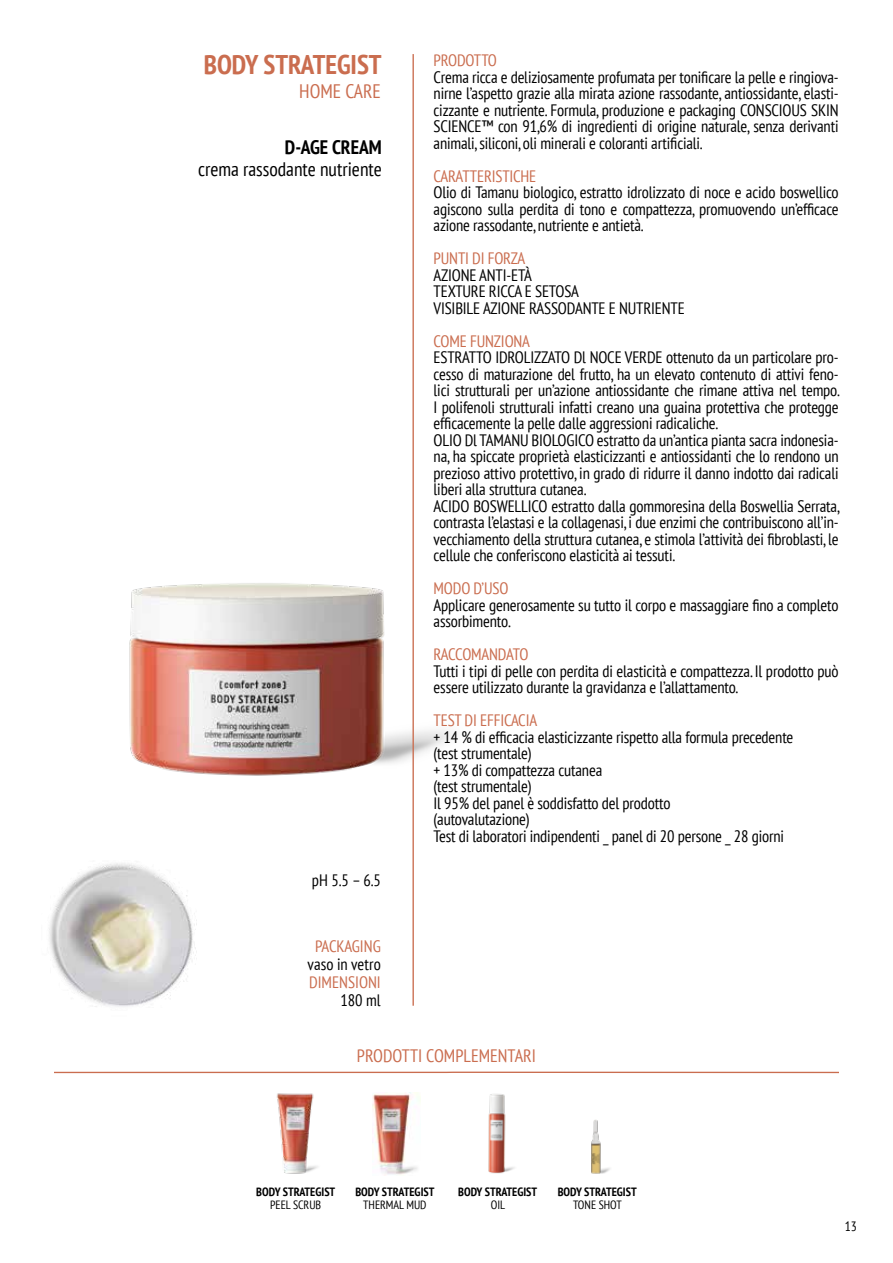
<style>
.page{position:relative;width:893px;height:1263px;background:#fff}
.page>*{position:absolute;margin:0;border:0;box-sizing:border-box;transform-origin:0 0}
.t1{font:700 condensed 27px "PT Sans";color:#ca6d4f}
.t2{font:condensed 19.5px "PT Sans";color:#000}
.t3{font:700 condensed 19.5px "PT Sans";color:#000}
.t4{font:condensed 19.5px "PT Sans";color:#ca6d4f}
.t5{font:condensed 18px "PT Sans";color:#ca6d4f}
.t6{font:condensed 16.5px/16.5px "PT Sans";letter-spacing:-.01em;color:#000}
.t7{font:condensed 16.5px "PT Sans";letter-spacing:-.01em;color:#ca6d4f}
.t8{font:condensed 16.5px "PT Sans";letter-spacing:-.03em;color:#ca6d4f}
.t9{font:condensed 13.5px "PT Sans";color:#000}
.t10{font:700 condensed 12px "PT Sans";color:#000}
.t11{font:condensed 12px "PT Sans";color:#000}
</style>
<div class="page">
<img style="left:129px;top:583px;width:322px;height:193px">
<hr style="left:412px;top:54px;width:2px;height:952px;background:#ca6d4f">
<svg style="left:54px;top:1071px;width:785px;height:3px"></svg>
<img style="left:49px;top:863px;width:148px;height:144px">
<img style="left:276px;top:1093px;width:42px;height:81px">
<img style="left:487px;top:1072px;width:33px;height:102px">
<img style="left:591px;top:1119px;width:19px;height:55px">
<img style="left:372px;top:1093px;width:48px;height:82px">
<h1 class="t1" style="left:204px;top:47px;width:179px">BODY STRATEGIST</h1>
<p class="t4" style="left:299px;top:79px;width:83px">HOME CARE</p>
<p class="t3" style="left:285px;top:134px;width:98px">D-AGE CREAM</p>
<p class="t2" style="left:198px;top:157px;width:185px">crema rassodante nutriente</p>
<p class="t6" style="left:312px;top:872px;width:70px">pH 5.5 – 6.5</p>
<p class="t7" style="left:315px;top:936px;width:67px">PACKAGING</p>
<p class="t6" style="left:308px;top:956px;width:75px">vaso in vetro</p>
<p class="t7" style="left:309px;top:972px;width:73px">DIMENSIONI</p>
<p class="t6" style="left:340px;top:992px;width:42px">180 ml</p>
<p class="t7" style="left:434px;top:50px;width:65px">PRODOTTO</p>
<p class="t6" style="left:434px;top:68px;width:407px;text-align:justify">Crema ricca e deliziosamente profumata per tonificare la pelle e ringiova&shy;nirne l’aspetto grazie alla mirata azione rassodante, antiossidante, elasti&shy;cizzante e nutriente. Formula, produzione e packaging CONSCIOUS SKIN SCIENCE™ con 91,6% di ingredienti di origine naturale, senza derivanti animali, siliconi, oli minerali e coloranti artificiali.</p>
<p class="t7" style="left:434px;top:165px;width:104px">CARATTERISTICHE</p>
<p class="t6" style="left:434px;top:184px;width:407px;text-align:justify">Olio di Tamanu biologico, estratto idrolizzato di noce e acido boswellico agiscono sulla perdita di tono e compattezza, promuovendo un’efficace azione rassodante, nutriente e antietà.</p>
<p class="t7" style="left:434px;top:248px;width:93px">PUNTI DI FORZA</p>
<p class="t6" style="left:434px;top:266px;width:253px">AZIONE ANTI-ETÀ<br>TEXTURE RICCA E SETOSA<br>VISIBILE AZIONE RASSODANTE E NUTRIENTE</p>
<p class="t7" style="left:434px;top:330px;width:98px">COME FUNZIONA</p>
<p class="t6" style="left:434px;top:349px;width:408px">ESTRATTO IDROLIZZATO Dl NOCE VERDE ottenuto da un particolare pro&shy;cesso di maturazione del frutto, ha un elevato contenuto di attivi feno&shy;lici strutturali per un’azione antiossidante che rimane attiva nel tempo.<br>I polifenoli strutturali infatti creano una guaina protettiva che protegge efficacemente la pelle dalle aggressioni radicaliche.<br>OLIO Dl TAMANU BIOLOGICO estratto da un’antica pianta sacra indonesia&shy;na, ha spiccate proprietà elasticizzanti e antiossidanti che lo rendono un prezioso attivo protettivo, in grado di ridurre il danno indotto dai radicali liberi alla struttura cutanea.<br>ACIDO BOSWELLICO estratto dalla gommoresina della Boswellia Serrata, contrasta l’elastasi e la collagenasi, i due enzimi che contribuiscono all’in&shy;vecchiamento della struttura cutanea, e stimola l’attività dei fibroblasti, le cellule che conferiscono elasticità ai tessuti.</p>
<p class="t7" style="left:434px;top:578px;width:76px">MODO D’USO</p>
<p class="t6" style="left:434px;top:596px;width:407px">Applicare generosamente su tutto il corpo e massaggiare fino a completo assorbimento.</p>
<p class="t8" style="left:434px;top:644px;width:96px">RACCOMANDATO</p>
<p class="t6" style="left:434px;top:662px;width:407px">Tutti i tipi di pelle con perdita di elasticità e compattezza. Il prodotto può essere utilizzato durante la gravidanza e l’allattamento.</p>
<p class="t7" style="left:434px;top:710px;width:105px">TEST DI EFFICACIA</p>
<p class="t6" style="left:434px;top:728px;width:361px">+ 14 % di efficacia elasticizzante rispetto alla formula precedente (test strumentale)<br>+ 13% di compattezza cutanea<br>(test strumentale)<br>Il 95% del panel è soddisfatto del prodotto<br>(autovalutazione)<br>Test di laboratori indipendenti _ panel di 20 persone _ 28 giorni</p>
<p class="t5" style="left:357px;top:1043px;width:181px">PRODOTTI COMPLEMENTARI</p>
<p class="t10" style="left:256px;top:1184px;width:81px">BODY STRATEGIST</p>
<p class="t11" style="left:270px;top:1197px;width:53px">PEEL SCRUB</p>
<p class="t10" style="left:355px;top:1184px;width:81px">BODY STRATEGIST</p>
<p class="t11" style="left:363px;top:1197px;width:65px">THERMAL MUD</p>
<p class="t10" style="left:458px;top:1184px;width:81px">BODY STRATEGIST</p>
<p class="t11" style="left:491px;top:1197px;width:16px">OIL</p>
<p class="t10" style="left:558px;top:1184px;width:81px">BODY STRATEGIST</p>
<p class="t11" style="left:573px;top:1197px;width:50px">TONE SHOT</p>
<p class="t9" style="left:845px;top:1218px;width:14px">13</p>
</div>
